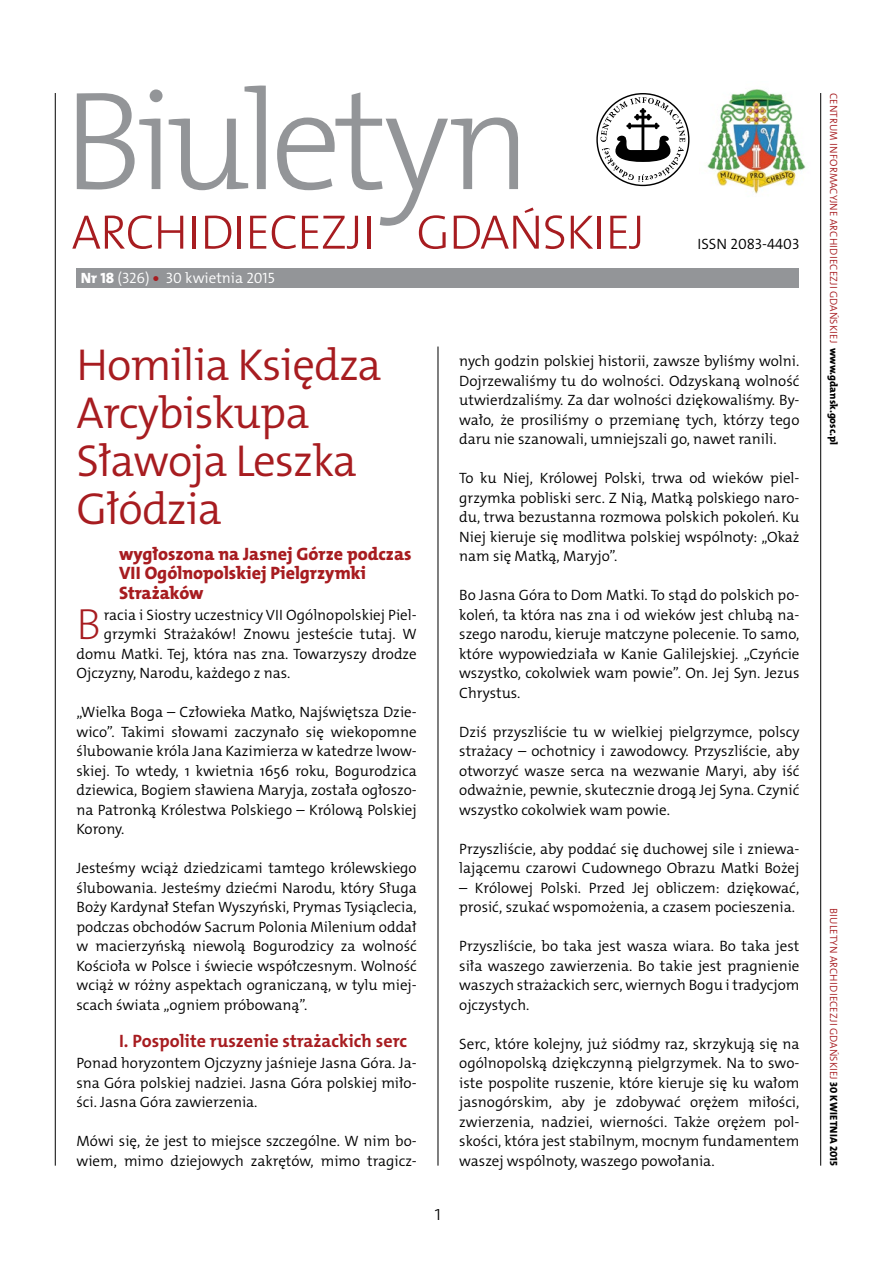
<style>
.page{position:relative;width:893px;height:1263px;background:#fff}
.page>*{position:absolute;margin:0;border:0;box-sizing:border-box;transform-origin:0 0}
.t1{font:45px/48px "The Mix HP4 Se Lig";letter-spacing:-.02em;color:#a71c20}
.t2{font:43.95px "The Mix HP2 Ex Lig";color:#a71c20}
.t3{font:21px "The Mix HP2 Ex Lig";color:#000}
.t4{font:18px/19.5px "The Mix HP8 Ex Bld";color:#a71c20}
.t5{font:18px "The Mix HP7 Bld";color:#a71c20}
.t6{font:15px/19.5px "The Mix HP4 Se Lig";color:#000;text-align:justify}
.t7{font:15px "The Mix HP4 Se Lig";color:#fff}
.t8{font:10.5px "The Mix HP4 Se Lig";letter-spacing:.015em;color:#a71c20}
.s1{font-family:"The Mix HP8 Ex Bld"}
.s2{font-family:"The Mix HP8 Ex Bld";color:#a71c20}
.s3{font-family:"The Mix HP8 Ex Bld";color:#000}
</style>
<div class="page">
<hr style="left:55px;top:93px;width:1px;height:1073px;background:#000">
<hr style="left:438px;top:347px;width:1px;height:819px;background:#000">
<hr style="left:820px;top:93px;width:1px;height:1073px;background:#000">
<svg style="left:77px;top:89px;width:86px;height:100px"></svg>
<svg style="left:169px;top:85px;width:97px;height:105px"></svg>
<svg style="left:72px;top:215px;width:80px;height:34px"></svg>
<svg style="left:158px;top:216px;width:25px;height:33px"></svg>
<hr style="left:193px;top:216px;width:3px;height:33px;background:#a71c20">
<svg style="left:205px;top:216px;width:26px;height:33px"></svg>
<hr style="left:238px;top:216px;width:3px;height:33px;background:#a71c20">
<svg style="left:250px;top:216px;width:16px;height:33px"></svg>
<svg style="left:272px;top:92px;width:267px;height:157px"></svg>
<svg style="left:545px;top:215px;width:19px;height:34px"></svg>
<svg style="left:571px;top:216px;width:22px;height:33px"></svg>
<hr style="left:598px;top:216px;width:3px;height:33px;background:#a71c20">
<svg style="left:610px;top:216px;width:30px;height:33px"></svg>
<img style="left:707px;top:89px;width:99px;height:105px">
<svg style="left:596px;top:93px;width:93px;height:93px"></svg>
<div style="left:77px;top:268px;width:722px;height:20px;background:#939598"></div>
<p class="t7" style="left:81px;top:268px;width:195px"><span class="s1">Nr 18</span> (326) <span class="s2">•</span> 30 kwietnia 2015</p>
<p class="t6" style="left:697px;top:234px;width:103px">ISSN 2083-4403</p>
<h1 class="t1" style="left:77px;top:341px;width:307px">Homilia Księdza<br>Arcybiskupa<br>Sławoja Leszka<br>Głódzia</h1>
<p class="t4" style="left:119px;top:544px;width:294px">wygłoszona na Jasnej Górze podczas<br>VII Ogólnopolskiej Pielgrzymki<br>Strażaków</p>
<h2 class="t2" style="left:77px;top:596px;width:26px">B</h2>
<p class="t6" style="left:104px;top:605px;width:314px">racia i Siostry uczestnicy VII Ogólnopolskiej Piel-</p>
<p class="t6" style="left:104px;top:624px;width:314px">grzymki Strażaków! Znowu jesteście tutaj. W</p>
<p class="t6" style="left:77px;top:644px;width:342px">domu Matki. Tej, która nas zna. Towarzyszy drodze</p>
<p class="t6" style="left:77px;top:663px;width:215px">Ojczyzny, Narodu, każdego z nas.</p>
<p class="t6" style="left:77px;top:702px;width:342px">„Wielka Boga – Człowieka Matko, Najświętsza Dzie&shy;wico”. Takimi słowami zaczynało się wiekopomne ślubowanie króla Jana Kazimierza w katedrze lwow&shy;skiej. To wtedy, 1 kwietnia 1656 roku, Bogurodzica dziewica, Bogiem sławiena Maryja, została ogłoszo&shy;na Patronką Królestwa Polskiego – Królową Polskiej Korony.</p>
<p class="t6" style="left:77px;top:858px;width:342px">Jesteśmy wciąż dziedzicami tamtego królewskiego ślubowania. Jesteśmy dziećmi Narodu, który Sługa Boży Kardynał Stefan Wyszyński, Prymas Tysiąclecia, podczas obchodów Sacrum Polonia Milenium oddał w macierzyńską niewolą Bogurodzicy za wolność Kościoła w Polsce i świecie współczesnym. Wolność wciąż w różny aspektach ograniczaną, w tylu miej&shy;scach świata „ogniem próbowaną”.</p>
<p class="t5" style="left:119px;top:1029px;width:290px">I. Pospolite ruszenie strażackich serc</p>
<p class="t6" style="left:77px;top:1053px;width:342px">Ponad horyzontem Ojczyzny jaśnieje Jasna Góra. Ja&shy;sna Góra polskiej nadziei. Jasna Góra polskiej miło&shy;ści. Jasna Góra zawierzenia.</p>
<p class="t6" style="left:77px;top:1131px;width:342px">Mówi się, że jest to miejsce szczególne. W nim bo&shy;wiem, mimo dziejowych zakrętów, mimo tragicz-</p>
<h3 class="t3" style="left:434px;top:1199px;width:9px">1</h3>
<p class="t6" style="left:459px;top:351px;width:342px">nych godzin polskiej historii, zawsze byliśmy wolni.<br>Dojrzewaliśmy tu do wolności. Odzyskaną wolność utwierdzaliśmy. Za dar wolności dziękowaliśmy. By&shy;wało, że prosiliśmy o przemianę tych, którzy tego daru nie szanowali, umniejszali go, nawet ranili.</p>
<p class="t6" style="left:459px;top:468px;width:342px">To ku Niej, Królowej Polski, trwa od wieków piel&shy;grzymka pobliski serc. Z Nią, Matką polskiego naro&shy;du, trwa bezustanna rozmowa polskich pokoleń. Ku Niej kieruje się modlitwa polskiej wspólnoty: „Okaż nam się Matką, Maryjo”.</p>
<p class="t6" style="left:459px;top:585px;width:342px">Bo Jasna Góra to Dom Matki. To stąd do polskich po&shy;koleń, ta która nas zna i od wieków jest chlubą na&shy;szego narodu, kieruje matczyne polecenie. To samo, które wypowiedziała w Kanie Galilejskiej. „Czyńcie wszystko, cokolwiek wam powie”. On. Jej Syn. Jezus Chrystus.</p>
<p class="t6" style="left:459px;top:722px;width:342px">Dziś przyszliście tu w wielkiej pielgrzymce, polscy strażacy – ochotnicy i zawodowcy. Przyszliście, aby otworzyć wasze serca na wezwanie Maryi, aby iść odważnie, pewnie, skutecznie drogą Jej Syna. Czynić wszystko cokolwiek wam powie.</p>
<p class="t6" style="left:459px;top:839px;width:342px">Przyszliście, aby poddać się duchowej sile i zniewa&shy;lającemu czarowi Cudownego Obrazu Matki Bożej</p>
<p class="t6" style="left:459px;top:878px;width:342px">– Królowej Polski. Przed Jej obliczem: dziękować, prosić, szukać wspomożenia, a czasem pocieszenia.</p>
<p class="t6" style="left:459px;top:936px;width:342px">Przyszliście, bo taka jest wasza wiara. Bo taka jest siła waszego zawierzenia. Bo takie jest pragnienie waszych strażackich serc, wiernych Bogu i tradycjom ojczystych.</p>
<p class="t6" style="left:459px;top:1034px;width:342px">Serc, które kolejny, już siódmy raz, skrzykują się na ogólnopolską dziękczynną pielgrzymek. Na to swo&shy;iste pospolite ruszenie, które kieruje się ku wałom jasnogórskim, aby je zdobywać orężem miłości, zwierzenia, nadziei, wierności. Także orężem pol&shy;skości, która jest stabilnym, mocnym fundamentem waszej wspólnoty, waszego powołania.</p>
<p class="t8" style="left:840px;top:93px;width:354px;rotate:90deg">Centrum Informacyjne Archi di ecezji Gdański ej <span class="s3">www.gdansk.gosc.pl</span></p>
<p class="t8" style="left:840px;top:908px;width:259px;rotate:90deg">Bi uletyn Archi di ecezji Gdański ej <span class="s3">30 kwietnia 2015</span></p>
</div>
